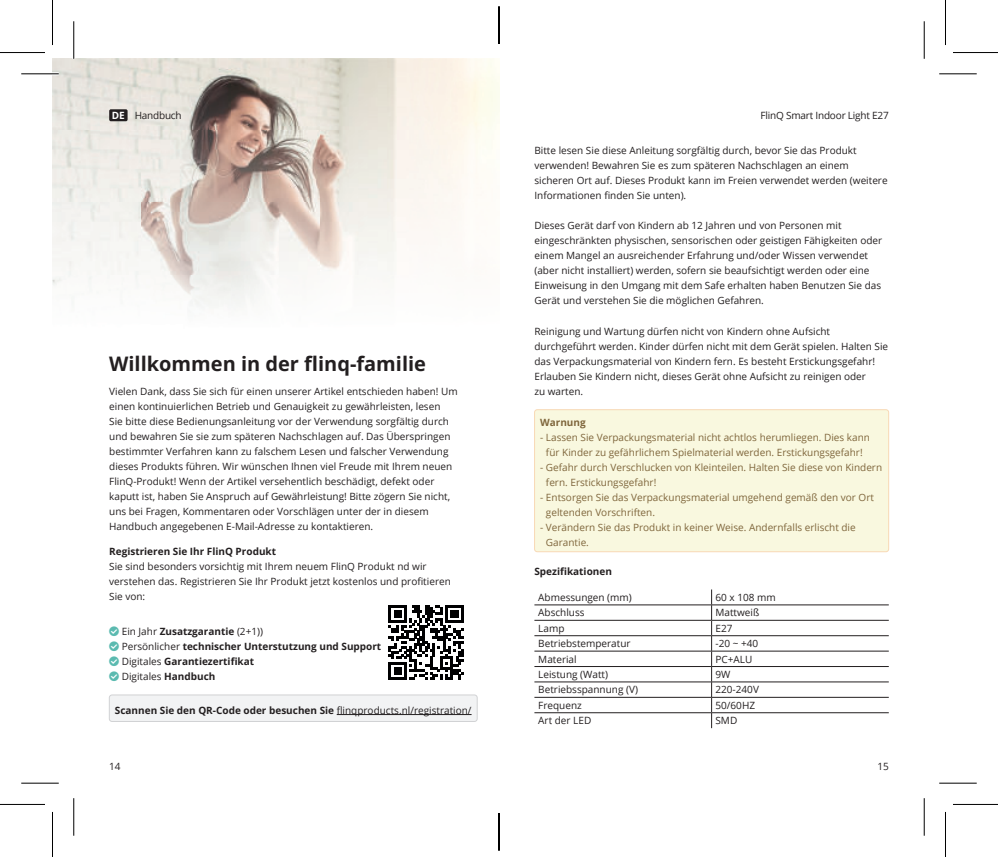
<style>
.page{position:relative;width:998px;height:857px;background:#fff}
.page>*{position:absolute;margin:0;border:0;box-sizing:border-box;transform-origin:0 0}
.t1{font:700 20px "Open Sans";color:#231f20}
.t2{font:10px/15px "Open Sans";color:#231f20}
.t3{font:10px/15px "Open Sans";color:#7f663c}
.t4{font:700 10px/15px "Open Sans";color:#231f20}
.t5{font:10px "Open Sans";letter-spacing:-.02em;color:#231f20}
.t6{font:700 10px "Open Sans";color:#7f663c}
.s1{font-weight:700;color:#fff}
.s2{font-weight:400}
</style>
<div class="page">
<img style="left:52px;top:58px;width:447px;height:248px">
<div style="left:109px;top:694px;width:368px;height:27px;background:#f2f3f4;border-radius:3px"></div>
<hr style="left:337px;top:713px;width:135px;height:1px;background:#231f20">
<div style="left:109px;top:694px;width:368px;height:27px;border:1px solid #d1d2d4;border-radius:3px"></div>
<svg style="left:389px;top:605px;width:75px;height:74px"></svg>
<div style="left:109px;top:109px;width:19px;height:12px;background:#231f20;border-radius:2px"></div>
<hr style="left:534px;top:604px;width:178px;height:1px;background:#231f20">
<hr style="left:712px;top:604px;width:177px;height:1px;background:#231f20">
<hr style="left:534px;top:619px;width:178px;height:1px;background:#231f20">
<hr style="left:712px;top:619px;width:177px;height:1px;background:#231f20">
<hr style="left:534px;top:635px;width:178px;height:1px;background:#231f20">
<hr style="left:712px;top:635px;width:177px;height:1px;background:#231f20">
<hr style="left:534px;top:650px;width:178px;height:1px;background:#231f20">
<hr style="left:712px;top:650px;width:177px;height:1px;background:#231f20">
<hr style="left:534px;top:665px;width:178px;height:1px;background:#231f20">
<hr style="left:712px;top:665px;width:177px;height:1px;background:#231f20">
<hr style="left:534px;top:681px;width:178px;height:1px;background:#231f20">
<hr style="left:712px;top:681px;width:177px;height:1px;background:#231f20">
<hr style="left:534px;top:696px;width:178px;height:1px;background:#231f20">
<hr style="left:712px;top:696px;width:177px;height:1px;background:#231f20">
<hr style="left:534px;top:712px;width:178px;height:1px;background:#231f20">
<hr style="left:712px;top:712px;width:177px;height:1px;background:#231f20">
<svg style="left:711px;top:589px;width:1px;height:138px"></svg>
<div style="left:535px;top:409px;width:354px;height:142px;background:#f9f8df;border-radius:3px"></div>
<div style="left:534px;top:409px;width:355px;height:142px;border:1px solid #f8d9b5;border-radius:3px"></div>
<hr style="left:21px;top:72px;width:38px;height:3px;background:#fff">
<hr style="left:72px;top:21px;width:3px;height:38px;background:#fff">
<hr style="left:21px;top:73px;width:38px;height:1px;background:#000">
<hr style="left:939px;top:73px;width:38px;height:1px;background:#000">
<hr style="left:21px;top:782px;width:38px;height:1px;background:#000">
<hr style="left:939px;top:782px;width:38px;height:1px;background:#000">
<hr style="left:73px;top:21px;width:1px;height:38px;background:#000">
<hr style="left:73px;top:797px;width:1px;height:38px;background:#000">
<hr style="left:924px;top:21px;width:1px;height:38px;background:#000">
<hr style="left:924px;top:797px;width:1px;height:38px;background:#000">
<hr style="left:0;top:52px;width:45px;height:1px;background:#000">
<hr style="left:953px;top:52px;width:45px;height:1px;background:#000">
<hr style="left:0;top:803px;width:45px;height:1px;background:#000">
<hr style="left:953px;top:803px;width:45px;height:1px;background:#000">
<hr style="left:52px;top:0;width:1px;height:45px;background:#000">
<hr style="left:52px;top:811px;width:1px;height:45px;background:#000">
<hr style="left:945px;top:0;width:1px;height:45px;background:#000">
<hr style="left:945px;top:811px;width:1px;height:45px;background:#000">
<svg style="left:498px;top:16px;width:1px;height:28px"></svg>
<svg style="left:498px;top:813px;width:1px;height:28px"></svg>
<hr style="left:499px;top:6px;width:1px;height:38px;background:#000">
<hr style="left:499px;top:812px;width:1px;height:38px;background:#000">
<p class="t5" style="left:112px;top:108px;width:71px"><span class="s1">DE</span> Handbuch</p>
<p class="t5" style="left:761px;top:111px;width:130px">FlinQ Smart Indoor Light E27</p>
<p class="t2" style="left:534px;top:143px;width:355px">Bitte lesen Sie diese Anleitung sorgfältig durch, bevor Sie das Produkt verwenden! Bewahren Sie es zum späteren Nachschlagen an einem sicheren Ort auf. Dieses Produkt kann im Freien verwendet werden (weitere Informationen finden Sie unten).</p>
<p class="t2" style="left:534px;top:218px;width:349px">Dieses Gerät darf von Kindern ab 12 Jahren und von Personen mit eingeschränkten physischen, sensorischen oder geistigen Fähigkeiten oder einem Mangel an ausreichender Erfahrung und/oder Wissen verwendet (aber nicht installiert) werden, sofern sie beaufsichtigt werden oder eine Einweisung in den Umgang mit dem Safe erhalten haben Benutzen Sie das Gerät und verstehen Sie die möglichen Gefahren.</p>
<p class="t2" style="left:534px;top:324px;width:355px">Reinigung und Wartung dürfen nicht von Kindern ohne Aufsicht durchgeführt werden. Kinder dürfen nicht mit dem Gerät spielen. Halten Sie das Verpackungsmaterial von Kindern fern. Es besteht Erstickungsgefahr!<br>Erlauben Sie Kindern nicht, dieses Gerät ohne Aufsicht zu reinigen oder<br>zu warten.</p>
<h1 class="t1" style="left:109px;top:350px;width:318px">Willkommen in der flinq-familie</h1>
<p class="t2" style="left:109px;top:384px;width:350px">Vielen Dank, dass Sie sich für einen unserer Artikel entschieden haben! Um einen kontinuierlichen Betrieb und Genauigkeit zu gewährleisten, lesen<br>Sie bitte diese Bedienungsanleitung vor der Verwendung sorgfältig durch und bewahren Sie sie zum späteren Nachschlagen auf. Das Überspringen bestimmter Verfahren kann zu falschem Lesen und falscher Verwendung dieses Produkts führen. Wir wünschen Ihnen viel Freude mit Ihrem neuen FlinQ-Produkt! Wenn der Artikel versehentlich beschädigt, defekt oder kaputt ist, haben Sie Anspruch auf Gewährleistung! Bitte zögern Sie nicht, uns bei Fragen, Kommentaren oder Vorschlägen unter der in diesem Handbuch angegebenen E-Mail-Adresse zu kontaktieren.</p>
<p class="t4" style="left:109px;top:545px;width:168px">Registrieren Sie Ihr FlinQ Produkt</p>
<p class="t2" style="left:109px;top:560px;width:343px">Sie sind besonders vorsichtig mit Ihrem neuem FlinQ Produkt nd wir verstehen das. Registrieren Sie Ihr Produkt jetzt kostenlos und profitieren<br>Sie von:</p>
<p class="t4" style="left:122px;top:624px;width:261px"><span class="s2">Ein Jahr</span> Zusatzgarantie <span class="s2">(2+1))<br>Persönlicher</span> technischer Unterstutzung und Support <span class="s2">Digitales</span> Garantiezertifikat<br><span class="s2">Digitales</span> Handbuch</p>
<p class="t6" style="left:540px;top:418px;width:47px">Warnung</p>
<p class="t3" style="left:540px;top:430px;width:331px;text-align:center">- Lassen Sie Verpackungsmaterial nicht achtlos herumliegen. Dies kann für Kinder zu gefährlichem Spielmaterial werden. Erstickungsgefahr!</p>
<p class="t3" style="left:546px;top:459px;width:338px;text-indent:-6px">- Gefahr durch Verschlucken von Kleinteilen. Halten Sie diese von Kindern fern. Erstickungsgefahr!</p>
<p class="t3" style="left:546px;top:489px;width:329px;text-indent:-6px">- Entsorgen Sie das Verpackungsmaterial umgehend gemäß den vor Ort geltenden Vorschriften.</p>
<p class="t3" style="left:546px;top:519px;width:311px;text-indent:-6px">- Verändern Sie das Produkt in keiner Weise. Andernfalls erlischt die<br>Garantie.</p>
<p class="t4" style="left:534px;top:563px;width:79px">Spezifikationen</p>
<p class="t2" style="left:538px;top:590px;width:95px">Abmessungen (mm)</p>
<p class="t2" style="left:715px;top:590px;width:62px">60 x 108 mm</p>
<p class="t2" style="left:538px;top:606px;width:48px">Abschluss</p>
<p class="t2" style="left:715px;top:606px;width:45px">Mattweiß</p>
<p class="t2" style="left:538px;top:621px;width:28px">Lamp</p>
<p class="t2" style="left:715px;top:621px;width:18px">E27</p>
<p class="t2" style="left:538px;top:637px;width:94px">Betriebstemperatur</p>
<p class="t2" style="left:715px;top:637px;width:44px">-20 ~ +40</p>
<p class="t2" style="left:538px;top:652px;width:40px">Material</p>
<p class="t2" style="left:715px;top:652px;width:38px">PC+ALU</p>
<p class="t2" style="left:538px;top:667px;width:71px">Leistung (Watt)</p>
<p class="t2" style="left:715px;top:667px;width:16px">9W</p>
<p class="t2" style="left:538px;top:683px;width:101px">Betriebsspannung (V)</p>
<p class="t2" style="left:715px;top:683px;width:45px">220-240V</p>
<p class="t2" style="left:538px;top:697px;width:45px">Frequenz</p>
<p class="t2" style="left:715px;top:697px;width:41px">50/60HZ</p>
<p class="t2" style="left:538px;top:713px;width:54px">Art der LED</p>
<p class="t2" style="left:715px;top:713px;width:23px">SMD</p>
<p class="t4" style="left:115px;top:703px;width:358px">Scannen Sie den QR-Code oder besuchen Sie <span class="s2">flinqproducts.nl/registration/</span></p>
<p class="t2" style="left:109px;top:759px;width:13px">14</p>
<p class="t2" style="left:877px;top:759px;width:13px">15</p>
</div>
